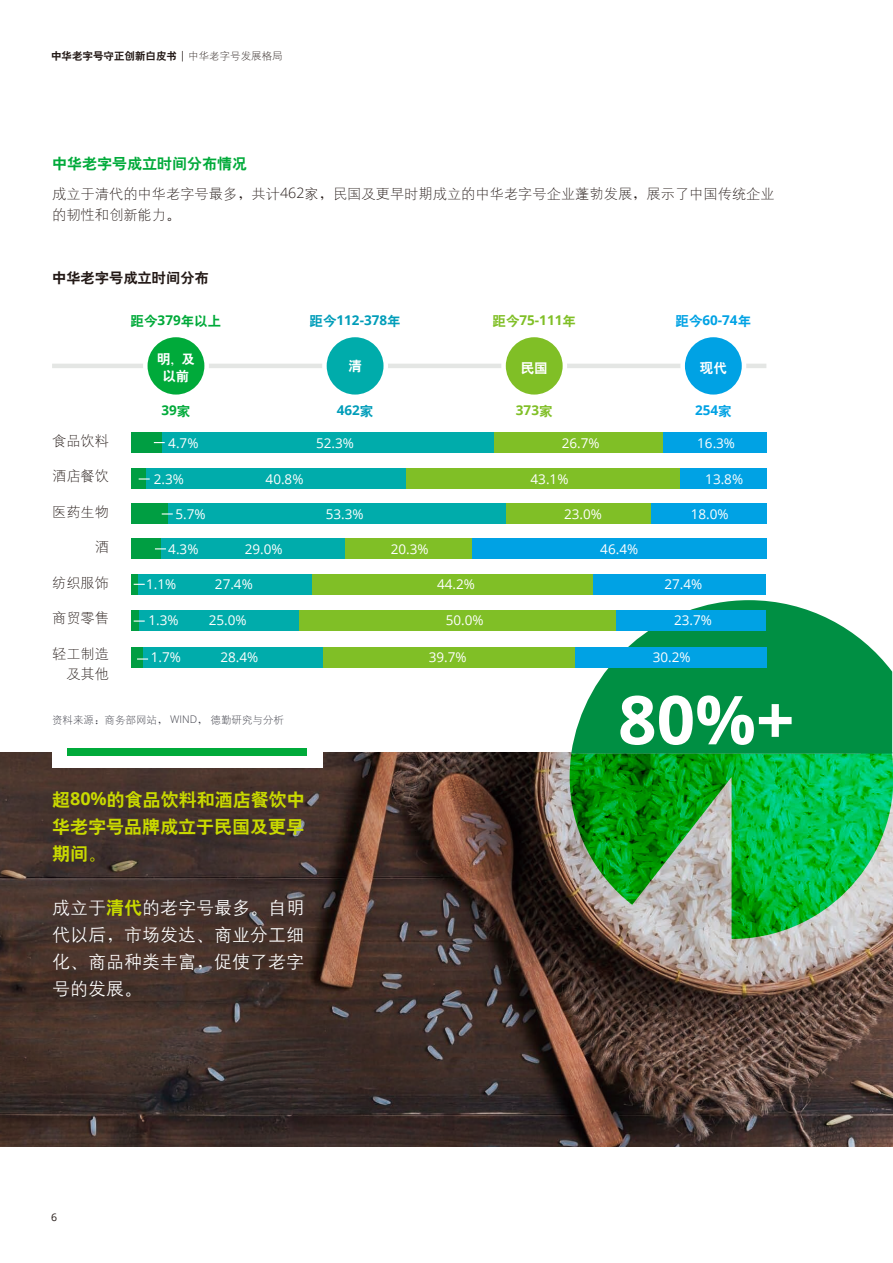
<style>
.page{position:relative;width:893px;height:1263px;background:#fff}
.page>*{position:absolute;margin:0;border:0;box-sizing:border-box;transform-origin:0 0}
.t1{font:700 67.5px "Open Sans";color:#fff}
.t2{font:18px/27px "H Yg 2 gj";color:#fff;text-align:justify}
.t3{font:18px/27px "H Yb 2 gj";color:#c9d900;text-align:justify}
.t4{font:15px "H Yb 2 gj";color:#00aa3a}
.t5{font:14.25px/21px "H Yg 1 gj";color:#231916}
.t6{font:14.25px "H Yb 2 gj";color:#231916}
.t7{font:13.5px "Open Sans";color:#fff}
.t8{font:700 13.5px "Open Sans";color:#009db9}
.t9{font:700 13.5px "Open Sans";color:#80bf26}
.t10{font:700 13.5px "Open Sans";color:#00a2e4}
.t11{font:13.5px/16.5px "H Yb 2 gj";color:#fff;text-align:center}
.t12{font:13.5px "H Yb 2 gj";color:#00aa3a}
.t13{font:700 13.5px "Open Sans";color:#00aa3a}
.t14{font:10.5px "H Yg 1 gj";color:#383943}
.t15{font:10.5px "H Yb 2 gj";color:#231916}
.t16{font:10.5px "Open Sans";color:#231916}
.s1{font-family:"Open Sans"}
.s2{font-family:"H Yg 1 gj"}
.s3{font-family:"H Ya 6 gj"}
.s4{font-family:"Open Sans";font-weight:300}
.s5{font-family:"Open Sans";font-weight:700}
.s6{font-family:"H Yb 2 gj";font-weight:400}
.s7{font-family:"H Yb 2 gj";color:#c9d900}
</style>
<div class="page">
<hr style="left:52px;top:364px;width:714px;height:4px;background:#e4e6e4">
<div style="left:494px;top:432px;width:169px;height:21px;background:#80bf26"></div>
<div style="left:663px;top:432px;width:103px;height:21px;background:#00a2e4"></div>
<div style="left:161px;top:432px;width:333px;height:21px;background:#00acab"></div>
<img style="left:0;top:753px;width:893px;height:393px">
<svg style="left:570px;top:679px;width:323px;height:260px;background:#3dad58"></svg>
<svg style="left:571px;top:600px;width:321px;height:154px;fill:#008f43"></svg>
<div style="left:52px;top:733px;width:271px;height:34px;background:#fff"></div>
<div style="left:68px;top:748px;width:239px;height:8px;background:#00aa3a"></div>
<div style="left:131px;top:432px;width:30px;height:21px;background:#009e42"></div>
<div style="left:131px;top:468px;width:15px;height:21px;background:#009e42"></div>
<div style="left:131px;top:503px;width:37px;height:21px;background:#009e42"></div>
<div style="left:131px;top:538px;width:30px;height:21px;background:#009e42"></div>
<div style="left:131px;top:610px;width:8px;height:21px;background:#009e42"></div>
<div style="left:131px;top:574px;width:8px;height:21px;background:#009e42"></div>
<div style="left:131px;top:647px;width:12px;height:20px;background:#009e42"></div>
<div style="left:143px;top:647px;width:180px;height:20px;background:#00acab"></div>
<div style="left:323px;top:647px;width:252px;height:20px;background:#80bf26"></div>
<div style="left:575px;top:647px;width:191px;height:20px;background:#00a2e4"></div>
<div style="left:139px;top:610px;width:160px;height:21px;background:#00acab"></div>
<div style="left:299px;top:610px;width:318px;height:21px;background:#80bf26"></div>
<div style="left:616px;top:610px;width:150px;height:21px;background:#00a2e4"></div>
<div style="left:139px;top:574px;width:173px;height:21px;background:#00acab"></div>
<div style="left:312px;top:574px;width:282px;height:21px;background:#80bf26"></div>
<div style="left:594px;top:574px;width:172px;height:21px;background:#00a2e4"></div>
<div style="left:161px;top:538px;width:184px;height:21px;background:#00acab"></div>
<div style="left:345px;top:538px;width:127px;height:21px;background:#80bf26"></div>
<div style="left:472px;top:538px;width:294px;height:21px;background:#00a2e4"></div>
<div style="left:168px;top:503px;width:338px;height:21px;background:#00acab"></div>
<div style="left:506px;top:503px;width:145px;height:21px;background:#80bf26"></div>
<div style="left:651px;top:503px;width:115px;height:21px;background:#00a2e4"></div>
<div style="left:146px;top:468px;width:260px;height:21px;background:#00acab"></div>
<div style="left:406px;top:468px;width:274px;height:21px;background:#80bf26"></div>
<div style="left:680px;top:468px;width:86px;height:21px;background:#00a2e4"></div>
<svg style="left:139px;top:478px;width:11px;height:2px"></svg>
<svg style="left:134px;top:620px;width:11px;height:2px"></svg>
<svg style="left:137px;top:658px;width:11px;height:2px"></svg>
<div style="left:145px;top:335px;width:62px;height:62px;background:#00aa3a;border-radius:50%"></div>
<div style="left:143px;top:333px;width:66px;height:66px;border:4px solid #fff;border-radius:50%"></div>
<div style="left:324px;top:335px;width:62px;height:62px;background:#00acab;border-radius:50%"></div>
<div style="left:322px;top:333px;width:66px;height:66px;border:4px solid #fff;border-radius:50%"></div>
<div style="left:504px;top:335px;width:61px;height:62px;background:#80bf26;border-radius:50%"></div>
<div style="left:501px;top:333px;width:66px;height:66px;border:4px solid #fff;border-radius:50%"></div>
<div style="left:683px;top:335px;width:61px;height:62px;background:#00a2e4;border-radius:50%"></div>
<div style="left:680px;top:333px;width:66px;height:66px;border:4px solid #fff;border-radius:50%"></div>
<p class="t15" style="left:51px;top:51px;width:233px">中华老字号守正创新白皮书 <span class="s1">|</span> <span class="s2">中华老字号发展格局</span></p>
<p class="t4" style="left:52px;top:156px;width:196px">中华老字号成立时间分布情况</p>
<p class="t5" style="left:52px;top:183px;width:724px">成立于清代的中华老字号最多<span class="s3">，</span>共计<span class="s4">462</span>家<span class="s3">，</span>民国及更早时期成立的中华老字号企业蓬勃发展<span class="s3">，</span>展示了中国传统企业的韧性和创新能力<span class="s3">。</span></p>
<p class="t6" style="left:52px;top:271px;width:158px">中华老字号成立时间分布</p>
<p class="t12" style="left:131px;top:314px;width:92px">距今<span class="s5">379</span>年以上</p>
<p class="t8" style="left:310px;top:310px;width:93px"><span class="s6">距今</span>112-378<span class="s6">年</span></p>
<p class="t9" style="left:492px;top:310px;width:85px"><span class="s6">距今</span>75-111<span class="s6">年</span></p>
<p class="t10" style="left:675px;top:310px;width:77px"><span class="s6">距今</span>60-74<span class="s6">年</span></p>
<p class="t11" style="left:157px;top:351px;width:39px">明<span class="s3">，</span>及以前</p>
<p class="t11" style="left:348px;top:357px;width:15px">清</p>
<p class="t11" style="left:521px;top:359px;width:28px">民国</p>
<p class="t11" style="left:700px;top:359px;width:28px">现代</p>
<p class="t13" style="left:161px;top:401px;width:30px">39<span class="s6">家</span></p>
<p class="t8" style="left:337px;top:401px;width:38px">462<span class="s6">家</span></p>
<p class="t9" style="left:516px;top:401px;width:38px">373<span class="s6">家</span></p>
<p class="t10" style="left:695px;top:401px;width:38px">254<span class="s6">家</span></p>
<p class="t5" style="left:52px;top:430px;width:59px">食品饮料</p>
<p class="t5" style="left:52px;top:465px;width:59px">酒店餐饮</p>
<p class="t5" style="left:52px;top:501px;width:59px">医药生物</p>
<p class="t5" style="left:95px;top:536px;width:16px">酒</p>
<p class="t5" style="left:52px;top:572px;width:59px">纺织服饰</p>
<p class="t5" style="left:52px;top:608px;width:59px">商贸零售</p>
<p class="t5" style="left:52px;top:644px;width:59px;line-height:20.2px;text-align:right">轻工制造及其他</p>
<p class="t7" style="left:168px;top:434px;width:32px">4.7%</p>
<p class="t7" style="left:316px;top:434px;width:39px">52.3%</p>
<p class="t7" style="left:562px;top:434px;width:39px">26.7%</p>
<p class="t7" style="left:697px;top:434px;width:39px">16.3%</p>
<p class="t7" style="left:154px;top:470px;width:32px">2.3%</p>
<p class="t7" style="left:176px;top:505px;width:32px">5.7%</p>
<p class="t7" style="left:168px;top:540px;width:32px">4.3%</p>
<p class="t7" style="left:146px;top:575px;width:32px">1.1%</p>
<p class="t7" style="left:148px;top:611px;width:32px">1.3%</p>
<p class="t7" style="left:151px;top:648px;width:32px">1.7%</p>
<p class="t7" style="left:266px;top:470px;width:39px">40.8%</p>
<p class="t7" style="left:531px;top:470px;width:39px">43.1%</p>
<p class="t7" style="left:564px;top:505px;width:39px">23.0%</p>
<p class="t7" style="left:705px;top:470px;width:39px">13.8%</p>
<p class="t7" style="left:691px;top:505px;width:39px">18.0%</p>
<p class="t7" style="left:326px;top:505px;width:39px">53.3%</p>
<p class="t7" style="left:245px;top:540px;width:39px">29.0%</p>
<p class="t7" style="left:215px;top:575px;width:39px">27.4%</p>
<p class="t7" style="left:209px;top:611px;width:39px">25.0%</p>
<p class="t7" style="left:220px;top:648px;width:39px">28.4%</p>
<p class="t7" style="left:391px;top:540px;width:39px">20.3%</p>
<p class="t7" style="left:600px;top:540px;width:39px">46.4%</p>
<p class="t7" style="left:437px;top:575px;width:39px">44.2%</p>
<p class="t7" style="left:446px;top:611px;width:39px">50.0%</p>
<p class="t7" style="left:429px;top:648px;width:39px">39.7%</p>
<p class="t7" style="left:664px;top:575px;width:39px">27.4%</p>
<p class="t7" style="left:674px;top:611px;width:39px">23.7%</p>
<p class="t7" style="left:653px;top:648px;width:39px">30.2%</p>
<p class="t14" style="left:52px;top:715px;width:233px">资料来源<span class="s3">：</span>商务部网站<span class="s3">，</span> <span class="s4">WIND</span><span class="s3">，</span>德勤研究与分析</p>
<h2 class="t3" style="left:52px;top:786px;width:254px">超<span class="s5">80%</span>的食品饮料和酒店餐饮中华老字号品牌成立于民国及更早期间<span class="s3">。</span></h2>
<h2 class="t2" style="left:52px;top:894px;width:253px">成立于<span class="s7">清代</span>的老字号最多<span class="s3">。</span>自明代以后<span class="s3">，</span>市场发达<span class="s3">、</span>商业分工细化<span class="s3">、</span>商品种类丰富<span class="s3">，</span>促使了老字号的发展<span class="s3">。</span></h2>
<p class="t16" style="left:51px;top:1210px;width:8px">6</p>
<h1 class="t1" style="left:618px;top:672px;width:178px">80%+</h1>
</div>
